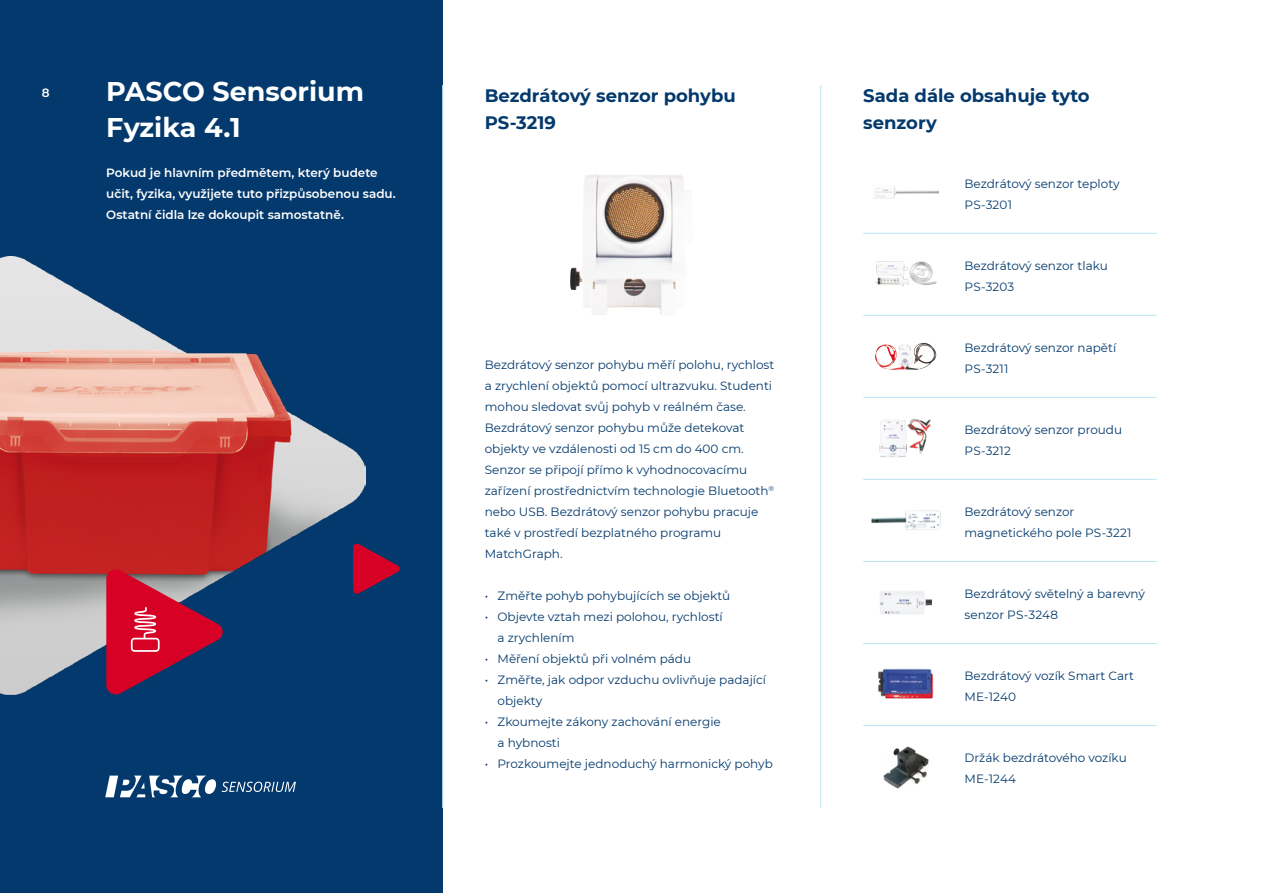
<style>
.page{position:relative;width:1263px;height:893px;background:#fff}
.page>*{position:absolute;margin:0;border:0;box-sizing:border-box;transform-origin:0 0}
.t1{font:700 27px/36px "Montserrat";color:#fff}
.t2{font:700 18px/27px "Montserrat";color:#03396c}
.t3{font:12px/21px "Montserrat";color:#03396c}
.t4{font:600 12px/21px "Montserrat";color:#fff}
</style>
<div class="page">
<div style="left:0;top:0;width:442px;height:893px;background:#03396c"></div>
<img style="left:0;top:256px;width:366px;height:438px">
<hr style="left:820px;top:85px;width:1px;height:723px;background:#bde4f7">
<hr style="left:863px;top:315px;width:294px;height:1px;background:#bde4f7">
<hr style="left:863px;top:233px;width:294px;height:1px;background:#bde4f7">
<hr style="left:863px;top:397px;width:294px;height:1px;background:#bde4f7">
<hr style="left:863px;top:479px;width:294px;height:1px;background:#bde4f7">
<hr style="left:863px;top:561px;width:294px;height:1px;background:#bde4f7">
<hr style="left:863px;top:643px;width:294px;height:1px;background:#bde4f7">
<hr style="left:863px;top:725px;width:294px;height:1px;background:#bde4f7">
<hr style="left:442px;top:85px;width:1px;height:723px;background:#bde4f7">
<svg style="left:353px;top:544px;width:47px;height:50px"></svg>
<svg style="left:106px;top:569px;width:117px;height:126px"></svg>
<svg style="left:105px;top:776px;width:191px;height:21px"></svg>
<img style="left:887px;top:343px;width:43px;height:26px">
<img style="left:875px;top:261px;width:62px;height:26px">
<img style="left:879px;top:418px;width:52px;height:39px">
<img style="left:880px;top:673px;width:54px;height:26px">
<img style="left:878px;top:668px;width:54px;height:27px">
<img style="left:871px;top:510px;width:70px;height:20px">
<img style="left:883px;top:746px;width:46px;height:43px">
<img style="left:570px;top:174px;width:121px;height:141px">
<img style="left:874px;top:186px;width:64px;height:13px">
<img style="left:880px;top:591px;width:52px;height:23px">
<p class="t4" style="left:42px;top:81px;width:9px">8</p>
<h1 class="t1" style="left:106px;top:72px;width:259px">PASCO Sensorium<br>Fyzika 4.1</h1>
<p class="t4" style="left:106px;top:162px;width:291px">Pokud je hlavním předmětem, který budete učit, fyzika, využijete tuto přizpůsobenou sadu.<br>Ostatní čidla lze dokoupit samostatně.</p>
<h2 class="t2" style="left:485px;top:82px;width:252px">Bezdrátový senzor pohybu<br>PS-3219</h2>
<p class="t3" style="left:485px;top:354px;width:291px">Bezdrátový senzor pohybu měří polohu, rychlost a zrychlení objektů pomocí ultrazvuku. Studenti mohou sledovat svůj pohyb v reálném čase.<br>Bezdrátový senzor pohybu může detekovat objekty ve vzdálenosti od 15 cm do 400 cm.<br>Senzor se připojí přímo k vyhodnocovacímu zařízení prostřednictvím technologie Bluetooth<sup>® </sup>nebo USB. Bezdrátový senzor pohybu pracuje také v prostředí bezplatného programu MatchGraph.</p>
<p class="t3" style="left:485px;top:585px;width:247px">• Změřte pohyb pohybujících se objektů</p>
<p class="t3" style="left:497px;top:606px;width:227px;text-indent:-13px">• Objevte vztah mezi polohou, rychlostí a zrychlením</p>
<p class="t3" style="left:485px;top:648px;width:208px">• Měření objektů při volném pádu</p>
<p class="t3" style="left:497px;top:669px;width:270px;text-indent:-13px">• Změřte, jak odpor vzduchu ovlivňuje padající objekty</p>
<p class="t3" style="left:497px;top:711px;width:225px;text-indent:-13px">• Zkoumejte zákony zachování energie a hybnosti</p>
<p class="t3" style="left:485px;top:753px;width:290px">• Prozkoumejte jednoduchý harmonický pohyb</p>
<h2 class="t2" style="left:863px;top:82px;width:228px">Sada dále obsahuje tyto senzory</h2>
<p class="t3" style="left:964px;top:172px;width:157px">Bezdrátový senzor teploty<br>PS-3201</p>
<p class="t3" style="left:964px;top:254px;width:145px">Bezdrátový senzor tlaku<br>PS-3203</p>
<p class="t3" style="left:964px;top:336px;width:153px">Bezdrátový senzor napětí<br>PS-3211</p>
<p class="t3" style="left:964px;top:419px;width:159px">Bezdrátový senzor proudu<br>PS-3212</p>
<p class="t3" style="left:964px;top:501px;width:168px">Bezdrátový senzor magnetického pole PS-3221</p>
<p class="t3" style="left:964px;top:582px;width:182px">Bezdrátový světelný a barevný senzor PS-3248</p>
<p class="t3" style="left:964px;top:665px;width:171px">Bezdrátový vozík Smart Cart<br>ME-1240</p>
<p class="t3" style="left:964px;top:747px;width:164px">Držák bezdrátového vozíku<br>ME-1244</p>
</div>
